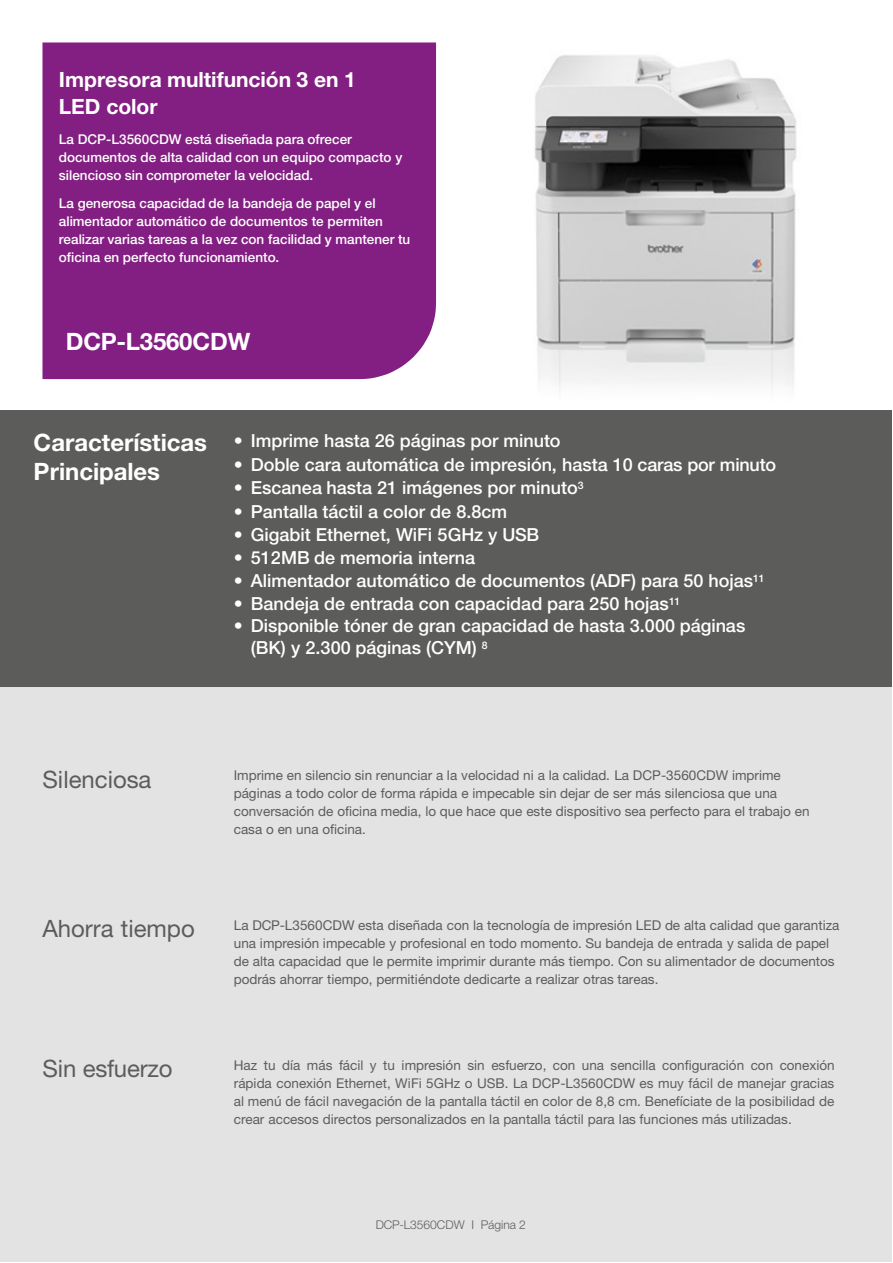
<style>
.page{position:relative;width:893px;height:1263px;background:#fff}
.page>*{position:absolute;margin:0;border:0;box-sizing:border-box;transform-origin:0 0}
.t1{font:700 24px/28.8px "Helvetica Neue LTW1 G";color:#fff}
.t2{font:24px "Helvetica Neue LTW1 G";letter-spacing:-.005em;color:#5c5c5b}
.t3{font:700 21px "Helvetica Neue LTW1 G";color:#fff}
.t4{font:500 18px/22.5px "Helvetica Neue LTW1 G";color:#fff}
.t5{font:13.5px/18px "Helvetica Neue LTW1 G";color:#5c5c5b}
.t6{font:13.5px/18px "Helvetica Neue LTW1 G";color:#5c5d60;text-align:justify}
.t7{font:500 13.5px/18px "Helvetica Neue LTW1 G";color:#fff}
.t8{font:300 12px "Helvetica Neue LTW1 G";color:#5c5c5b}
</style>
<div class="page">
<div style="left:0;top:687px;width:892px;height:575px;background:#e3e3e3"></div>
<img style="left:535px;top:55px;width:262px;height:334px">
<div style="left:42px;top:42px;width:394px;height:337px;background:#831f82"></div>
<div style="left:0;top:411px;width:892px;height:276px;background:#5c5c5b"></div>
<p class="t3" style="left:59px;top:73px;width:298px">Impresora multifunción 3 en 1</p>
<p class="t3" style="left:59px;top:99px;width:100px">LED color</p>
<p class="t7" style="left:59px;top:132px;width:345px">La DCP-L3560CDW está diseñada para ofrecer documentos de alta calidad con un equipo compacto y silencioso sin comprometer la velocidad.</p>
<p class="t7" style="left:59px;top:197px;width:353px">La generosa capacidad de la bandeja de papel y el alimentador automático de documentos te permiten realizar varias tareas a la vez con facilidad y mantener tu oficina en perfecto funcionamiento.</p>
<p class="t1" style="left:66px;top:330px;width:186px">DCP-L3560CDW</p>
<p class="t1" style="left:34px;top:432px;width:175px">Características<br>Principales</p>
<p class="t4" style="left:234px;top:432px;width:328px">• Imprime hasta 26 páginas por minuto</p>
<p class="t4" style="left:234px;top:456px;width:544px">• Doble cara automática de impresión, hasta 10 caras por minuto</p>
<p class="t4" style="left:234px;top:479px;width:351px">• Escanea hasta 21 imágenes por minuto<sup>3</sup></p>
<p class="t4" style="left:234px;top:503px;width:275px">• Pantalla táctil a color de 8.8cm</p>
<p class="t4" style="left:234px;top:526px;width:307px">• Gigabit Ethernet, WiFi 5GHz y USB</p>
<p class="t4" style="left:234px;top:549px;width:243px">• 512MB de memoria interna</p>
<p class="t4" style="left:234px;top:572px;width:532px">• Alimentador automático de documentos (ADF) para 50 hojas<sup>11</sup></p>
<p class="t4" style="left:234px;top:595px;width:448px">• Bandeja de entrada con capacidad para 250 hojas<sup>11</sup></p>
<p class="t4" style="left:251px;top:617px;width:496px;text-indent:-17px">• Disponible tóner de gran capacidad de hasta 3.000 páginas (BK) y 2.300 páginas (CYM) <sup>8</sup></p>
<p class="t2" style="left:42px;top:771px;width:110px">Silenciosa</p>
<p class="t2" style="left:42px;top:920px;width:154px">Ahorra tiempo</p>
<p class="t5" style="left:234px;top:768px;width:577px">Imprime en silencio sin renunciar a la velocidad ni a la calidad. La DCP-3560CDW imprime páginas a todo color de forma rápida e impecable sin dejar de ser más silenciosa que una conversación de oficina media, lo que hace que este dispositivo sea perfecto para el trabajo en casa o en una oficina.</p>
<p class="t5" style="left:234px;top:918px;width:607px">La DCP-L3560CDW esta diseñada con la tecnología de impresión LED de alta calidad que garantiza una impresión impecable y profesional en todo momento. Su bandeja de entrada y salida de papel de alta capacidad que le permite imprimir durante más tiempo. Con su alimentador de documentos podrás ahorrar tiempo, permitiéndote dedicarte a realizar otras tareas.</p>
<p class="t2" style="left:42px;top:1060px;width:131px">Sin esfuerzo</p>
<p class="t6" style="left:234px;top:1058px;width:602px">Haz tu día más fácil y tu impresión sin esfuerzo, con una sencilla configuración con conexión rápida conexión Ethernet, WiFi 5GHz o USB. La DCP-L3560CDW es muy fácil de manejar gracias al menú de fácil navegación de la pantalla táctil en color de 8,8 cm. Benefíciate de la posibilidad de crear accesos directos personalizados en la pantalla táctil para las funciones más utilizadas.</p>
<p class="t8" style="left:376px;top:1220px;width:152px">DCP-L3560CDW I Página 2</p>
</div>
